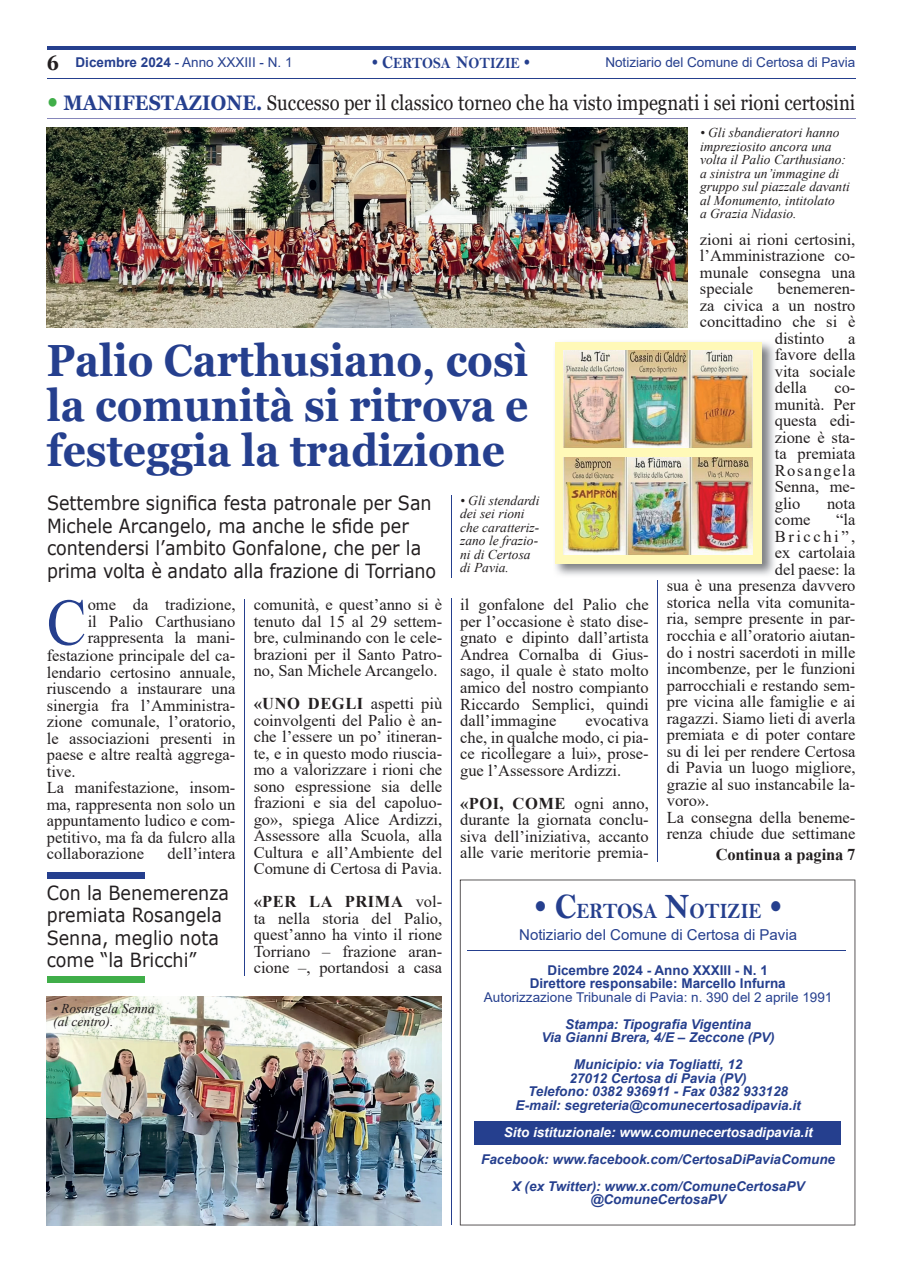
<style>
.page{position:relative;width:898px;height:1272px;background:#fff}
.page>*{position:absolute;margin:0;border:0;box-sizing:border-box;transform-origin:0 0}
.t1{font:66px "Times New Roman";color:#253f8e;scale:.9 1}
.t2{font:700 45px/45px "Georgia";color:#253f8e;text-align:justify;scale:.9 1}
.t3{font:22.05px "Bell MT Bold";color:#253f8e;scale:.9 1}
.t4{font:21px "Georgia";color:#231f20;scale:.88 1}
.t5{font:19.5px/22.5px "Verdana";color:#231f20;scale:.9 1}
.t6{font:16.5px/16.5px "Times New Roman";color:#231f20;text-align:justify}
.t7{font:700 16.5px "Times New Roman";letter-spacing:-.01em;color:#231f20}
.t8{font:16.5px "Times New Roman";letter-spacing:.155em;color:#231f20}
.t9{font:15.75px "Bell MT Bold";color:#253f8e;scale:.9 1}
.t10{font:15px "Arial";color:#253f8e}
.t11{font:italic 700 13.5px/13.5px "Arial";color:#253f8e;text-align:center}
.t12{font:italic 13.5px/13.5px "Times New Roman";color:#231f20}
.t13{font:13.5px "Arial";color:#253f8e}
.t14{font:700 13.5px/13.5px "Arial";color:#253f8e;text-align:center}
.t15{font:italic 700 13.5px "Arial";color:#fff}
.s1{font-family:"Georgia";font-weight:700;font-size:21px;color:#231f20}
.s2{font-weight:700}
.s3{font-size:18px}
.s4{font-family:"Verdana";font-size:24px;color:#40ae49}
.s5{font-weight:700;color:#253f8e}
.s6{font-size:36px}
</style>
<div class="page">
<hr style="left:47px;top:46px;width:808px;height:3px;background:#253f8e">
<hr style="left:47px;top:78px;width:808px;height:1px;background:#253f8e">
<img style="left:555px;top:342px;width:219px;height:233px">
<div style="left:555px;top:342px;width:206px;height:221px;background:#fff9b8"></div>
<hr style="left:47px;top:118px;width:808px;height:1px;background:#8586ba">
<hr style="left:657px;top:580px;width:1px;height:281px;background:#253f8e">
<hr style="left:244px;top:599px;width:1px;height:376px;background:#253f8e">
<img style="left:563px;top:351px;width:188px;height:96px">
<img style="left:563px;top:457px;width:188px;height:98px">
<img style="left:47px;top:128px;width:640px;height:199px">
<hr style="left:451px;top:598px;width:1px;height:627px;background:#253f8e">
<svg style="left:459px;top:879px;width:396px;height:346px"></svg>
<hr style="left:467px;top:950px;width:378px;height:1px;background:#253f8e">
<div style="left:474px;top:1120px;width:366px;height:24px;background:#253f8e"></div>
<img style="left:47px;top:996px;width:394px;height:229px">
<hr style="left:451px;top:495px;width:1px;height:82px;background:#253f8e">
<div style="left:47px;top:976px;width:97px;height:6px;background:#40ae49"></div>
<div style="left:47px;top:872px;width:97px;height:6px;background:#253f8e"></div>
<p class="t13" style="left:47px;top:53px;width:247px"><span class="s1">6</span> <span class="s2">Dicembre 2024</span> - Anno XXXIII - N. 1</p>
<p class="t9" style="left:372px;top:53px;width:177px"><span class="s3">• C</span>ERTOSA <span class="s3">N</span>OTIZIE <span class="s3">•</span></p>
<p class="t13" style="left:605px;top:53px;width:251px">Notiziario del Comune di Certosa di Pavia</p>
<p class="t4" style="left:47px;top:90px;width:920px"><span class="s4">•</span> <span class="s5">MANIFESTAZIONE.</span> Successo per il classico torneo che ha visto impegnati i sei rioni certosini</p>
<p class="t12" style="left:699px;top:126px;width:151px">• Gli sbandieratori hanno impreziosito ancora una volta il Palio Carthusiano: a sinistra un’immagine di gruppo sul piazzale davanti al Monumento, intitolato<br>a Grazia Nidasio.</p>
<p class="t6" style="left:699px;top:230px;width:157px">zioni ai rioni certosini, l’Amministrazione co&shy;munale consegna una speciale</p>
<p class="t6" style="left:777px;top:280px;width:79px">benemeren-</p>
<p class="t6" style="left:699px;top:296px;width:157px">za civica a un nostro</p>
<p class="t6" style="left:699px;top:313px;width:157px">concittadino che si è</p>
<p class="t6" style="left:774px;top:329px;width:51px">distinto</p>
<p class="t6" style="left:774px;top:329px;width:82px;text-indent:73px">a favore della vita sociale della</p>
<h2 class="t2" style="left:47px;top:338px;width:536px">Palio Carthusiano, così la comunità si ritrova e festeggia la tradizione</h2>
<p class="t5" style="left:47px;top:491px;width:434px">Settembre significa festa patronale per San Michele Arcangelo, ma anche le sfide per contendersi l’ambito Gonfalone, che per la prima volta è andato alla frazione di Torriano</p>
<h1 class="t1" style="left:47px;top:576px;width:46px">C</h1>
<p class="t6" style="left:47px;top:647px;width:190px;text-align:left">festazione principale del ca&shy;lendario certosino annuale, riuscendo a instaurare una sinergia fra l’Amministra&shy;zione comunale, l’oratorio, le associazioni presenti in paese e altre realtà aggrega&shy;tive.<br>La manifestazione, insom&shy;ma, rappresenta non solo un appuntamento ludico e com&shy;petitivo, ma fa da fulcro alla collaborazione</p>
<p class="t6" style="left:774px;top:379px;width:82px;text-indent:60px">co&shy;munità. Per questa edi&shy;zione è sta&shy;ta premiata Rosangela Senna, me&shy;glio</p>
<p class="t12" style="left:460px;top:493px;width:81px">• Gli stendardi dei sei rioni che caratteriz&shy;zano le frazio&shy;ni di Certosa di Pavia.</p>
<p class="t6" style="left:826px;top:494px;width:30px">nota</p>
<p class="t6" style="left:774px;top:511px;width:37px">come</p>
<p class="t6" style="left:835px;top:511px;width:21px">“la</p>
<p class="t8" style="left:774px;top:525px;width:82px">Bricchi”,</p>
<p class="t6" style="left:774px;top:544px;width:82px">ex cartolaia</p>
<p class="t6" style="left:774px;top:560px;width:82px">del paese: la</p>
<p class="t6" style="left:666px;top:577px;width:190px">sua è una presenza davvero</p>
<p class="t6" style="left:666px;top:593px;width:190px">storica nella vita comunita-</p>
<p class="t6" style="left:666px;top:610px;width:190px">ria, sempre presente in par-</p>
<p class="t6" style="left:666px;top:626px;width:190px">rocchia e all’oratorio aiutan-</p>
<p class="t6" style="left:666px;top:643px;width:190px">do i nostri sacerdoti in mille</p>
<p class="t6" style="left:666px;top:659px;width:190px">incombenze, per le funzioni</p>
<p class="t6" style="left:666px;top:676px;width:190px">parrocchiali e restando sem-</p>
<p class="t6" style="left:666px;top:692px;width:190px">pre vicina alle famiglie e ai</p>
<p class="t6" style="left:666px;top:709px;width:190px">ragazzi. Siamo lieti di averla</p>
<p class="t6" style="left:666px;top:725px;width:190px">premiata e di poter contare</p>
<p class="t6" style="left:666px;top:742px;width:190px">su di lei per rendere Certosa</p>
<p class="t6" style="left:666px;top:758px;width:190px">di Pavia un luogo migliore,</p>
<p class="t6" style="left:666px;top:775px;width:190px">grazie al suo instancabile la-</p>
<p class="t6" style="left:666px;top:791px;width:44px">voro».</p>
<p class="t6" style="left:666px;top:808px;width:190px">La consegna della beneme-</p>
<p class="t6" style="left:666px;top:824px;width:190px">renza chiude due settimane</p>
<p class="t6" style="left:88px;top:596px;width:149px">ome da tradizione, il Palio Carthusiano rappresenta la mani-</p>
<p class="t6" style="left:253px;top:596px;width:190px">comunità, e quest’anno si è tenuto dal 15 al 29 settem&shy;bre, culminando con le cele&shy;brazioni per il Santo Patro&shy;no, San Michele Arcangelo.</p>
<p class="t6" style="left:253px;top:695px;width:190px"><span class="s2">«UNO DEGLI</span> aspetti più coinvolgenti del Palio è an&shy;che l’essere un po’ itineran&shy;te, e in questo modo riuscia&shy;mo a valorizzare i rioni che sono espressione sia delle frazioni e sia del capoluo&shy;go», spiega Alice Ardizzi, Assessore alla Scuola, alla Cultura e all’Ambiente del Comune di Certosa di Pavia.</p>
<p class="t6" style="left:253px;top:893px;width:190px"><span class="s2">«PER LA PRIMA</span> vol&shy;ta nella storia del Palio, quest’anno ha vinto il rione Torriano – frazione aran&shy;cione –, portandosi a casa</p>
<p class="t6" style="left:460px;top:596px;width:190px">il gonfalone del Palio che per l’occasione è stato dise&shy;gnato e dipinto dall’artista Andrea Cornalba di Gius&shy;sago, il quale è stato molto amico del nostro compianto Riccardo Semplici, quindi dall’immagine</p>
<p class="t6" style="left:460px;top:711px;width:190px;text-indent:125px">evocativa che, in qualche modo, ci pia&shy;ce ricollegare a lui», prose&shy;gue l’Assessore Ardizzi.</p>
<p class="t6" style="left:460px;top:794px;width:190px"><span class="s2">«POI, COME</span> ogni anno, durante la giornata conclu&shy;siva dell’iniziativa, accanto alle varie meritorie premia-</p>
<p class="t6" style="left:167px;top:845px;width:69px">dell’intera</p>
<p class="t7" style="left:715px;top:843px;width:141px">Continua a pagina 7</p>
<p class="t5" style="left:47px;top:881px;width:204px">Con la Benemerenza premiata Rosangela<br>Senna, meglio nota come “la Bricchi”</p>
<p class="t12" style="left:53px;top:1000px;width:103px">• Rosangela Senna (al centro).</p>
<h3 class="t3" style="left:534px;top:897px;width:275px"><span class="s6">• C</span>ERTOSA <span class="s6">N</span>OTIZIE <span class="s6">•</span></h3>
<p class="t10" style="left:519px;top:924px;width:279px">Notiziario del Comune di Certosa di Pavia</p>
<p class="t14" style="left:529px;top:963px;width:257px">Dicembre 2024 - Anno XXXIII - N. 1<br>Direttore responsabile: Marcello Infurna</p>
<p class="t13" style="left:483px;top:987px;width:350px">Autorizzazione Tribunale di Pavia: n. 390 del 2 aprile 1991</p>
<p class="t11" style="left:541px;top:1017px;width:234px">Stampa: Tipografia Vigentina<br>Via Gianni Brera, 4/E – Zeccone (PV)</p>
<p class="t11" style="left:515px;top:1058px;width:286px">Municipio: via Togliatti, 12<br>27012 Certosa di Pavia (PV)<br>Telefono: 0382 936911 - Fax 0382 933128<br>E-mail: segreteria@comunecertosadipavia.it</p>
<p class="t15" style="left:503px;top:1123px;width:310px">Sito istituzionale: www.comunecertosadipavia.it</p>
<p class="t11" style="left:481px;top:1146px;width:355px;line-height:27px">Facebook: www.facebook.com/CertosaDiPaviaComune<br>X (ex Twitter): www.x.com/ComuneCertosaPV</p>
<p class="t11" style="left:590px;top:1193px;width:137px">@ComuneCertosaPV</p>
</div>
